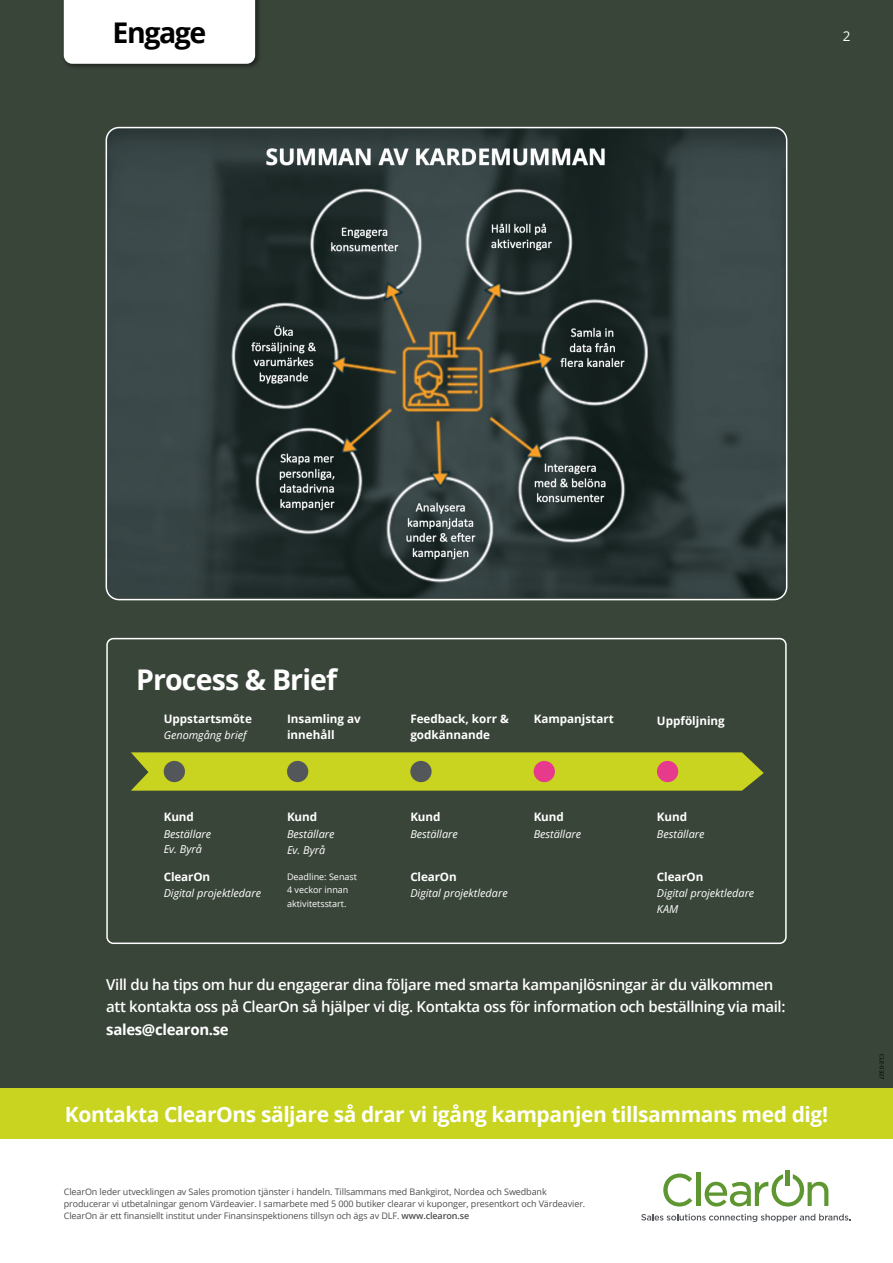
<style>
.page{position:relative;width:893px;height:1263px;background:#3a453a}
.page>*{position:absolute;margin:0;border:0;box-sizing:border-box;transform-origin:0 0}
.t1{font:700 28.5px "Open Sans";letter-spacing:-.03em;color:#fff}
.t2{font:700 28.5px "Open Sans";letter-spacing:-.05em;color:#000}
.t3{font:700 21px "Open Sans";letter-spacing:-.02em;color:#fff}
.t4{font:600 15px/22.5px "Open Sans";letter-spacing:-.025em;color:#fff}
.t5{font:700 15px "Open Sans";letter-spacing:-.025em;color:#fff}
.t6{font:13.5px "Open Sans";color:#fff}
.t7{font:700 11.7px/15.6px "Open Sans";color:#fff}
.t8{font:italic 10.95px/15.6px "Open Sans";color:#fff}
.t9{font:9px/12px "Open Sans";letter-spacing:-.01em;color:#4d4d4d}
.t10{font:9px/13.5px "Open Sans";color:#fff}
.t11{font:6px "Open Sans";letter-spacing:-.01em;color:#000}
.s1{font-weight:600}
</style>
<div class="page">
<div style="left:61px;top:0;width:201px;height:71px;background:#000;opacity:.5"></div>
<div style="left:64px;top:0;width:191px;height:64px;background:#fff"></div>
<img style="left:106px;top:128px;width:681px;height:470px">
<div style="left:106px;top:127px;width:681px;height:473px;border:2px solid #fff;border-radius:13px"></div>
<div style="left:0;top:1089px;width:893px;height:51px;background:#c8d41f"></div>
<div style="left:0;top:1140px;width:893px;height:123px;background:#fff"></div>
<svg style="left:641px;top:1214px;width:209px;height:8px"></svg>
<hr style="left:786px;top:1170px;width:4px;height:16px;background:#5e9732">
<svg style="left:663px;top:1173px;width:29px;height:33px"></svg>
<hr style="left:697px;top:1173px;width:4px;height:33px;background:#5e9732">
<svg style="left:705px;top:1174px;width:123px;height:32px"></svg>
<svg style="left:131px;top:752px;width:633px;height:39px;background:#c0cc20"></svg>
<div style="left:164px;top:761px;width:21px;height:21px;background:#545759;border-radius:50%"></div>
<div style="left:287px;top:761px;width:21px;height:21px;background:#545759;border-radius:50%"></div>
<div style="left:410px;top:761px;width:22px;height:21px;background:#545759;border-radius:50%"></div>
<div style="left:534px;top:761px;width:21px;height:21px;background:#e83a8d;border-radius:50%"></div>
<div style="left:657px;top:761px;width:21px;height:21px;background:#e83a8d;border-radius:50%"></div>
<div style="left:106px;top:638px;width:681px;height:306px;border:2px solid #fff;border-radius:6px"></div>
<h1 class="t2" style="left:113px;top:13px;width:95px">Engage</h1>
<h3 class="t6" style="left:843px;top:27px;width:9px">2</h3>
<h1 class="t1" style="left:136px;top:660px;width:203px">Process &amp; Brief</h1>
<p class="t7" style="left:164px;top:711px;width:90px">Uppstartsmöte</p>
<p class="t8" style="left:164px;top:727px;width:84px">Genomgång brief</p>
<p class="t7" style="left:287px;top:711px;width:75px">Insamling av innehåll</p>
<p class="t7" style="left:410px;top:711px;width:100px">Feedback, korr &amp; godkännande</p>
<p class="t7" style="left:534px;top:711px;width:82px">Kampanjstart</p>
<p class="t7" style="left:657px;top:712px;width:69px">Uppföljning</p>
<p class="t7" style="left:164px;top:809px;width:32px">Kund</p>
<p class="t8" style="left:164px;top:825px;width:49px">Beställare<br>Ev. Byrå</p>
<p class="t7" style="left:164px;top:868px;width:48px">ClearOn</p>
<p class="t8" style="left:164px;top:885px;width:99px">Digital projektledare</p>
<p class="t7" style="left:287px;top:809px;width:32px">Kund</p>
<p class="t8" style="left:287px;top:826px;width:49px">Beställare<br>Ev. Byrå</p>
<p class="t10" style="left:287px;top:869px;width:71px">Deadline: Senast<br>4 veckor innan aktivitetsstart.</p>
<p class="t7" style="left:410px;top:809px;width:32px">Kund</p>
<p class="t8" style="left:410px;top:825px;width:49px">Beställare</p>
<p class="t7" style="left:410px;top:868px;width:48px">ClearOn</p>
<p class="t8" style="left:410px;top:885px;width:99px">Digital projektledare</p>
<p class="t7" style="left:534px;top:809px;width:32px">Kund</p>
<p class="t8" style="left:534px;top:825px;width:49px">Beställare</p>
<p class="t7" style="left:657px;top:809px;width:32px">Kund</p>
<p class="t8" style="left:657px;top:825px;width:49px">Beställare</p>
<p class="t7" style="left:657px;top:868px;width:48px">ClearOn</p>
<p class="t8" style="left:657px;top:885px;width:99px">Digital projektledare<br>KAM</p>
<h3 class="t4" style="left:106px;top:972px;width:681px">Vill du ha tips om hur du engagerar dina följare med smarta kampanjlösningar är du välkommen att kontakta oss på ClearOn så hjälper vi dig. Kontakta oss för information och beställning via mail:</h3>
<h3 class="t5" style="left:106px;top:1018px;width:124px">sales@clearon.se</h3>
<h2 class="t3" style="left:65px;top:1099px;width:764px">Kontakta ClearOns säljare så drar vi igång kampanjen tillsammans med dig!</h2>
<p class="t9" style="left:64px;top:1186px;width:523px">ClearOn leder utvecklingen av Sales promotion tjänster i handeln. Tillsammans med Bankgirot, Nordea och Swedbank producerar vi utbetalningar genom Värdeavier. I samarbete med 5 000 butiker clearar vi kuponger, presentkort och Värdeavier.<br>ClearOn är ett finansiellt institut under Finansinspektionens tillsyn och ägs av DLF. <span class="s1">www.clearon.se</span></p>
<p class="t11" style="left:886px;top:1054px;width:27px;rotate:90deg">CLE-0327</p>
</div>
